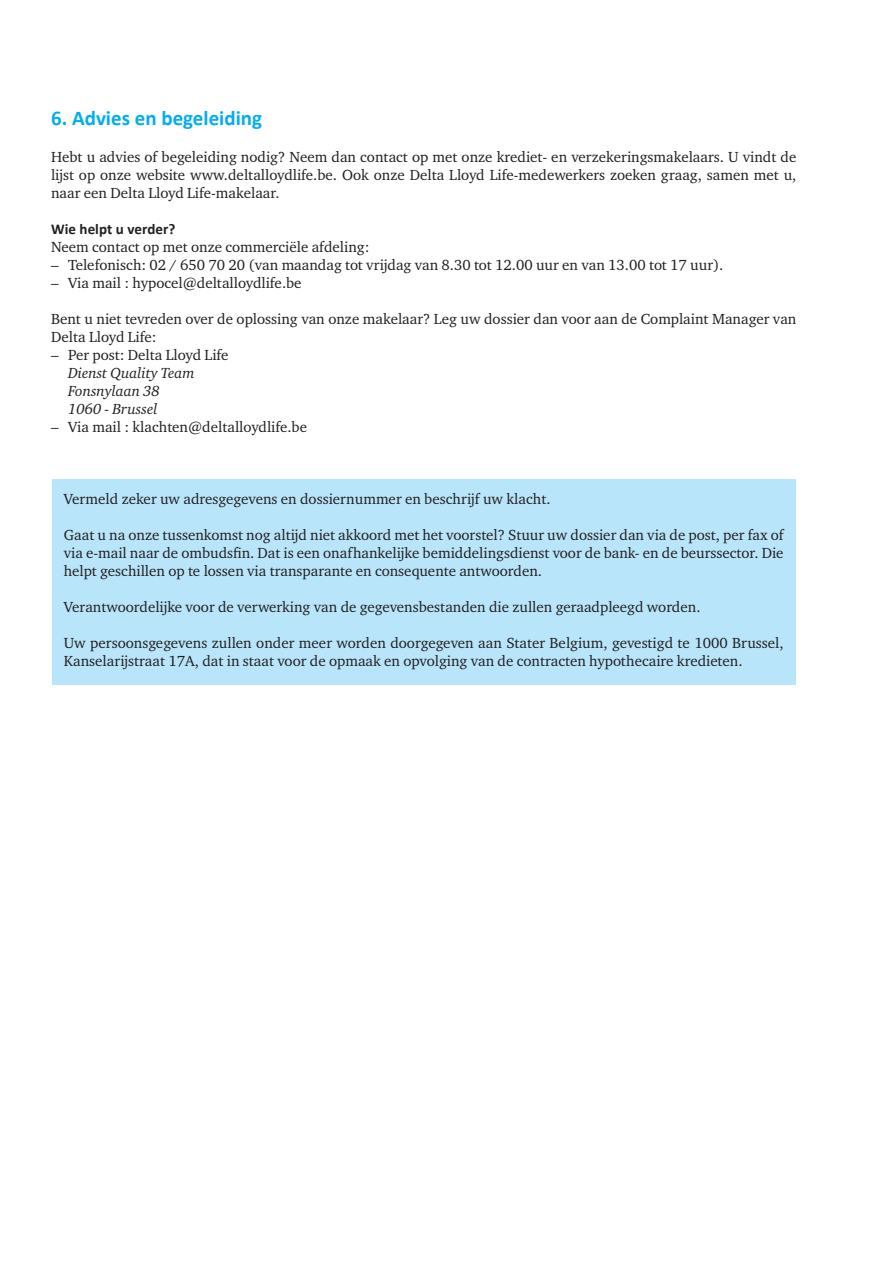
<style>
.page{position:relative;width:893px;height:1263px;background:#fff}
.page>*{position:absolute;margin:0;border:0;box-sizing:border-box;transform-origin:0 0}
.t1{font:700 21px "Calibri";color:#00aeef}
.t2{font:15px/18px "Charter ITC Pro";color:#231f20;text-align:justify}
.t3{font:italic 15px/18px "Charter ITC Pro";color:#231f20}
.t4{font:700 15px "Calibri";letter-spacing:.005em;color:#231f20}
</style>
<div class="page">
<div style="left:52px;top:479px;width:744px;height:205px;background:#b9e5fa"></div>
<h1 class="t1" style="left:51px;top:105px;width:213px">6. Advies en begeleiding</h1>
<p class="t2" style="left:51px;top:148px;width:747px">Hebt u advies of begeleiding nodig? Neem dan contact op met onze krediet- en verzekeringsmakelaars. U vindt de lijst op onze website www.deltalloydlife.be. Ook onze Delta Lloyd Life-medewerkers zoeken graag, samen met u, naar een Delta Lloyd Life-makelaar.</p>
<p class="t4" style="left:51px;top:220px;width:126px">Wie helpt u verder?</p>
<p class="t2" style="left:51px;top:238px;width:320px">Neem contact op met onze commerciële afdeling:</p>
<p class="t2" style="left:51px;top:256px;width:672px">– Telefonisch: 02 / 650 70 20 (van maandag tot vrijdag van 8.30 tot 12.00 uur en van 13.00 tot 17 uur).</p>
<p class="t2" style="left:51px;top:274px;width:252px">– Via mail : hypocel@deltalloydlife.be</p>
<p class="t2" style="left:51px;top:310px;width:747px">Bent u niet tevreden over de oplossing van onze makelaar? Leg uw dossier dan voor aan de Complaint Manager van<br>Delta Lloyd Life:</p>
<p class="t2" style="left:51px;top:346px;width:179px">– Per post: Delta Lloyd Life</p>
<p class="t3" style="left:68px;top:364px;width:128px">Dienst Quality Team<br>Fonsnylaan 38<br>1060 - Brussel</p>
<p class="t2" style="left:51px;top:418px;width:258px">– Via mail : klachten@deltalloydlife.be</p>
<p class="t2" style="left:64px;top:490px;width:486px">Vermeld zeker uw adresgegevens en dossiernummer en beschrijf uw klacht.</p>
<p class="t2" style="left:64px;top:526px;width:721px">Gaat u na onze tussenkomst nog altijd niet akkoord met het voorstel? Stuur uw dossier dan via de post, per fax of via e-mail naar de ombudsfin. Dat is een onafhankelijke bemiddelingsdienst voor de bank- en de beurssector. Die helpt geschillen op te lossen via transparante en consequente antwoorden.</p>
<p class="t2" style="left:64px;top:598px;width:636px">Verantwoordelijke voor de verwerking van de gegevensbestanden die zullen geraadpleegd worden.</p>
<p class="t2" style="left:64px;top:634px;width:721px">Uw persoonsgegevens zullen onder meer worden doorgegeven aan Stater Belgium, gevestigd te 1000 Brussel,<br>Kanselarijstraat 17A, dat in staat voor de opmaak en opvolging van de contracten hypothecaire kredieten.</p>
</div>
